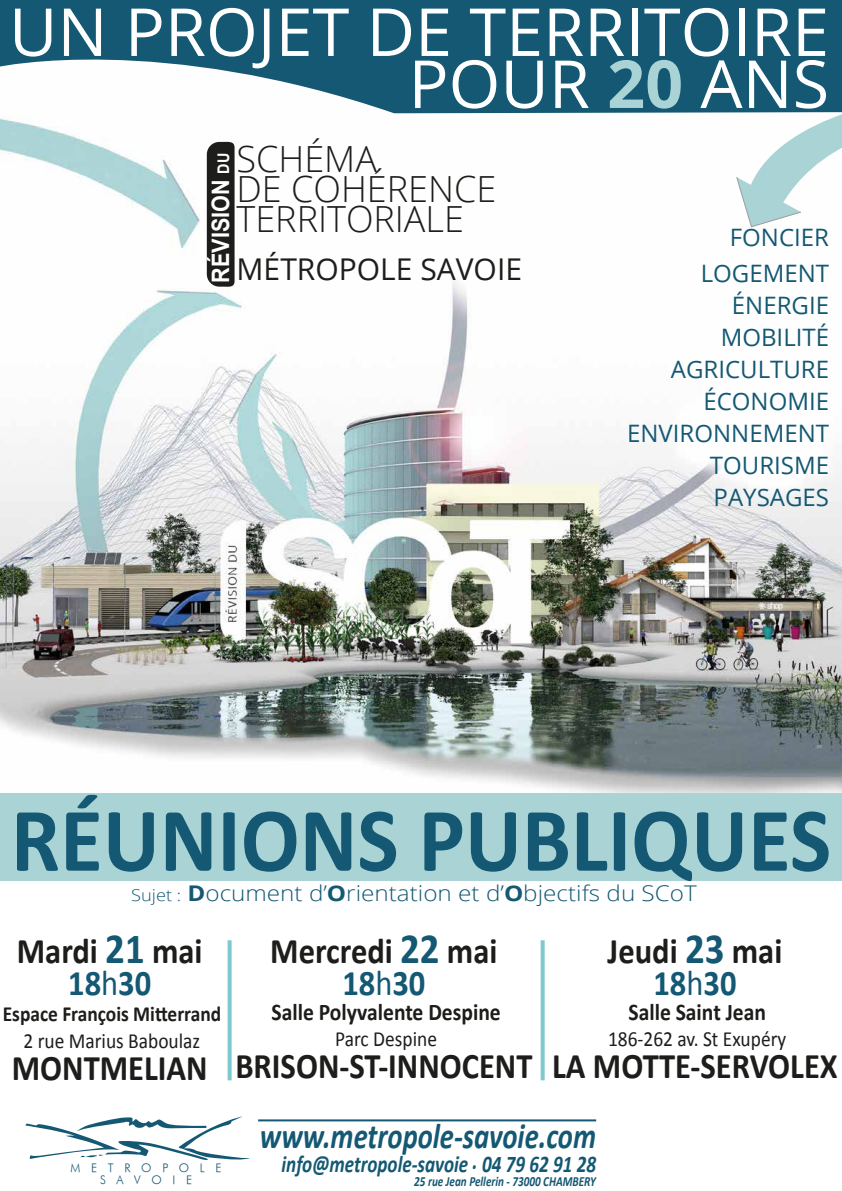
<style>
.page{position:relative;width:842px;height:1191px;background:#fff}
.page>*{position:absolute;margin:0;border:0;box-sizing:border-box;transform-origin:0 0}
.t1{font:700 91.9px "Calibri";color:#145873;scale:.95 1}
.t2{font:66.3px/52px "Open Sans";color:#fff;text-align:right}
.t3{font:700 36.1px/32.4px "Calibri";color:#1d1d1b;text-align:center;scale:.9 1}
.t4{font:300 36px/30px "Open Sans";color:#1d1d1b}
.t5{font:italic 700 36px "Calibri";color:#145873;scale:.8 1}
.t6{font:30px "Open Sans";color:#1d1d1b}
.t7{font:700 24.1px "Arial";color:#fff;scale:.89 1}
.t8{font:24px/32px "Open Sans";color:#145873;text-align:right}
.t9{font:700 24px "Calibri";color:#1d1d1b;scale:.9 1}
.t10{font:italic 700 24px "Calibri";color:#145873;scale:.8 1}
.t11{font:21.6px "Calibri";color:#1d1d1b;scale:.9 1}
.t12{font:300 21.6px "Open Sans";color:#145873;scale:1.12 1}
.t13{font:700 21.6px "Calibri";color:#1d1d1b;scale:.9 1}
.t14{font:italic 700 14px "Calibri";color:#145873;scale:.8 1}
.t15{font:italic 11.8px/12.1px "Futura";letter-spacing:.9em;color:#145873;text-align:center}
.s1{font-weight:700;color:#a9d3d5}
.s2{font-size:16px}
.s3{font-size:16.2px}
.s4{font-weight:700}
.s5{font-size:43.2px;color:#145873}
.s6{color:#145873}
.s7{font-weight:400;color:#145873}
</style>
<div class="page">
<img style="left:0;top:113px;width:842px;height:680px">
<svg style="left:0;top:0;width:842px;height:113px;fill:#145873"></svg>
<svg style="left:207px;top:141px;width:28px;height:147px;background:#272726"></svg>
<hr style="left:258px;top:1119px;width:338px;height:2px;background:#145873">
<svg style="left:25px;top:1116px;width:225px;height:44px"></svg>
<div style="left:0;top:793px;width:842px;height:87px;background:#a9d3d5"></div>
<svg style="left:228px;top:940px;width:4px;height:140px"></svg>
<svg style="left:541px;top:940px;width:4px;height:140px"></svg>
<svg style="left:733px;top:95px;width:109px;height:132px"></svg>
<h2 class="t2" style="left:9px;top:4px;width:822px">UN PROJET DE TERRITOIRE<br>POUR <span class="s1">20</span> ANS</h2>
<p class="t4" style="left:237px;top:143px;width:261px">SCHÉMA<br>DE COHÉRENCE<br>TERRITORIALE</p>
<p class="t6" style="left:237px;top:249px;width:287px">MÉTROPOLE SAVOIE</p>
<p class="t7" style="left:205px;top:283px;width:147px;rotate:-90deg">RÉVISION <span class="s2">DU</span></p>
<p class="t8" style="left:701px;top:219px;width:130px;line-height:36px">FONCIER<br>LOGEMENT</p>
<p class="t8" style="left:627px;top:289px;width:203px">ÉNERGIE<br>MOBILITÉ<br>AGRICULTURE<br>ÉCONOMIE<br>ENVIRONNEMENT<br>TOURISME<br>PAYSAGES</p>
<h1 class="t1" style="left:11px;top:781px;width:865px">RÉUNIONS PUBLIQUES</h1>
<p class="t12" style="left:131px;top:878px;width:506px"><span class="s3">Sujet :</span> <span class="s4">D</span>ocument d’<span class="s4">O</span>rientation et d’<span class="s4">O</span>bjectifs du SCoT</p>
<p class="t3" style="left:17px;top:934px;width:208px">Mardi <span class="s5">21</span> mai<br><span class="s6">18</span><span class="s7">h</span><span class="s6">30</span></p>
<p class="t13" style="left:3px;top:1000px;width:244px">Espace François Mitterrand</p>
<p class="t11" style="left:24px;top:1027px;width:198px">2 rue Marius Baboulaz</p>
<p class="t3" style="left:12px;top:1051px;width:219px">MONTMELIAN</p>
<p class="t3" style="left:270px;top:934px;width:254px">Mercredi <span class="s5">22</span> mai<br><span class="s6">18</span><span class="s7">h</span><span class="s6">30</span></p>
<p class="t9" style="left:271px;top:997px;width:256px">Salle Polyvalente Despine</p>
<p class="t11" style="left:335px;top:1025px;width:115px">Parc Despine</p>
<p class="t3" style="left:235px;top:1049px;width:332px">BRISON-ST-INNOCENT</p>
<p class="t3" style="left:608px;top:934px;width:196px">Jeudi <span class="s5">23</span> mai<br><span class="s6">18</span><span class="s7">h</span><span class="s6">30</span></p>
<p class="t9" style="left:628px;top:997px;width:154px">Salle Saint Jean</p>
<p class="t11" style="left:608px;top:1025px;width:200px">186-262 av. St Exupéry</p>
<p class="t3" style="left:552px;top:1049px;width:319px">LA MOTTE-SERVOLEX</p>
<p class="t15" style="left:71px;top:1162px;width:152px">METROPOLE<br>SAVOIE</p>
<p class="t5" style="left:260px;top:1113px;width:422px">www.metropole-savoie.com</p>
<p class="t10" style="left:282px;top:1149px;width:395px">info@metropole-savoie . 04 79 62 91 28</p>
<p class="t14" style="left:414px;top:1172px;width:229px">25 rue Jean Pellerin - 73000 CHAMBERY</p>
</div>
